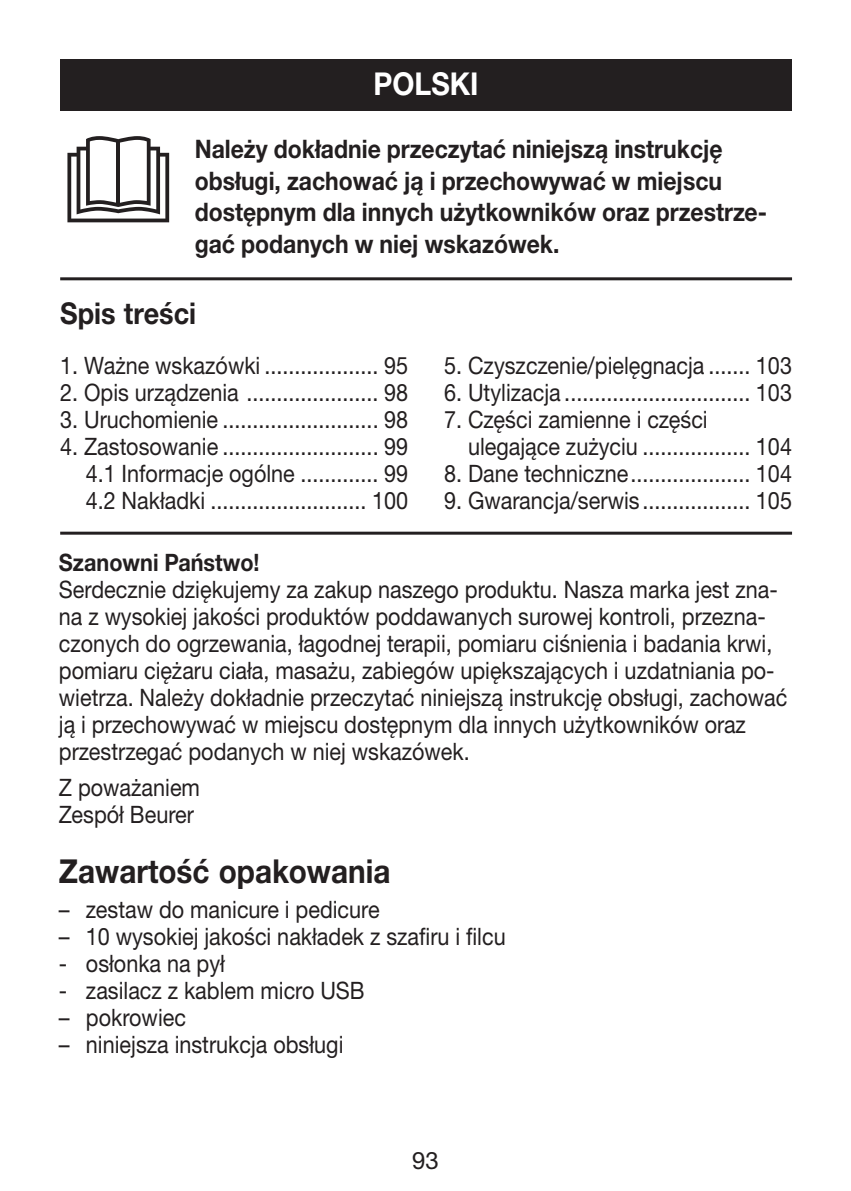
<style>
.page{position:relative;width:851px;height:1191px;background:#fff}
.page>*{position:absolute;margin:0;border:0;box-sizing:border-box;transform-origin:0 0}
.t1{font:700 33px "Helvetica Neue LTW1 G";color:#231f20;scale:.9 1}
.t2{font:700 31.5px "Helvetica Neue LTW1 G";color:#fff;scale:.9 1}
.t3{font:700 30px "Helvetica Neue LTW1 G";color:#231f20;scale:.9 1}
.t4{font:700 25.5px/31.5px "Helvetica Neue LTW1 G";color:#231f20;scale:.9 1}
.t5{font:24px/27px "Helvetica Neue LTW1 G";color:#231f20;scale:.9 1}
.t6{font:700 24px "Helvetica Neue LTW1 G";color:#231f20;scale:.9 1}
.t7{font:24px "Helvetica Neue LTW1 G";color:#231f20}
</style>
<div class="page">
<div style="left:60px;top:60px;width:731px;height:51px;background:#231f20"></div>
<hr style="left:60px;top:531px;width:731px;height:3px;background:#231f20">
<hr style="left:60px;top:277px;width:731px;height:3px;background:#231f20">
<svg style="left:67px;top:136px;width:102px;height:86px"></svg>
<hr style="left:116px;top:141px;width:4px;height:64px;background:#231f20">
<h2 class="t2" style="left:373px;top:64px;width:118px">POLSKI</h2>
<p class="t4" style="left:195px;top:133px;width:637px">Należy dokładnie przeczytać niniejszą instrukcję obsługi, zachować ją i przechowywać w miejscu dostępnym dla innych użytkowników oraz przestrze&shy;gać podanych w niej wskazówek.</p>
<p class="t3" style="left:60px;top:295px;width:153px">Spis treści</p>
<p class="t5" style="left:60px;top:352px;width:388px">1. Ważne wskazówki ................... 95</p>
<p class="t5" style="left:60px;top:379px;width:388px">2. Opis urządzenia ...................... 98</p>
<p class="t5" style="left:60px;top:406px;width:388px">3. Uruchomienie .......................... 98</p>
<p class="t5" style="left:86px;top:433px;width:359px;text-align:justify;text-indent:-26px">4. Zastosowanie .......................... 99<br>4.1 Informacje ogólne ............. 99<br>4.2 Nakładki .......................... 100</p>
<p class="t5" style="left:444px;top:352px;width:388px">5. Czyszczenie/pielęgnacja ....... 103</p>
<p class="t5" style="left:444px;top:379px;width:388px">6. Utylizacja ............................... 103</p>
<p class="t5" style="left:468px;top:406px;width:361px;text-indent:-24px">7. Części zamienne i części ulegające zużyciu .................. 104</p>
<p class="t5" style="left:444px;top:460px;width:388px">8. Dane techniczne.................... 104</p>
<p class="t5" style="left:444px;top:487px;width:388px">9. Gwarancja/serwis .................. 105</p>
<p class="t6" style="left:59px;top:547px;width:224px">Szanowni Państwo!</p>
<p class="t5" style="left:59px;top:576px;width:810px">Serdecznie dziękujemy za zakup naszego produktu. Nasza marka jest zna&shy;na z wysokiej jakości produktów poddawanych surowej kontroli, przezna&shy;czonych do ogrzewania, łagodnej terapii, pomiaru ciśnienia i badania krwi, pomiaru ciężaru ciała, masażu, zabiegów upiększających i uzdatniania po&shy;wietrza. Należy dokładnie przeczytać niniejszą instrukcję obsługi, zachować ją i przechowywać w miejscu dostępnym dla innych użytkowników oraz przestrzegać podanych w niej wskazówek.</p>
<p class="t5" style="left:59px;top:773px;width:158px">Z poważaniem<br>Zespół Beurer</p>
<h1 class="t1" style="left:59px;top:850px;width:370px">Zawartość opakowania</h1>
<p class="t5" style="left:59px;top:896px;width:358px">– zestaw do manicure i pedicure</p>
<p class="t5" style="left:59px;top:923px;width:498px">– 10 wysokiej jakości nakładek z szafiru i filcu</p>
<p class="t5" style="left:59px;top:950px;width:186px">- osłonka na pył</p>
<p class="t5" style="left:59px;top:977px;width:341px">- zasilacz z kablem micro USB</p>
<p class="t5" style="left:59px;top:1004px;width:143px">– pokrowiec</p>
<p class="t5" style="left:59px;top:1031px;width:317px">– niniejsza instrukcja obsługi</p>
<p class="t7" style="left:412px;top:1145px;width:28px">93</p>
</div>
